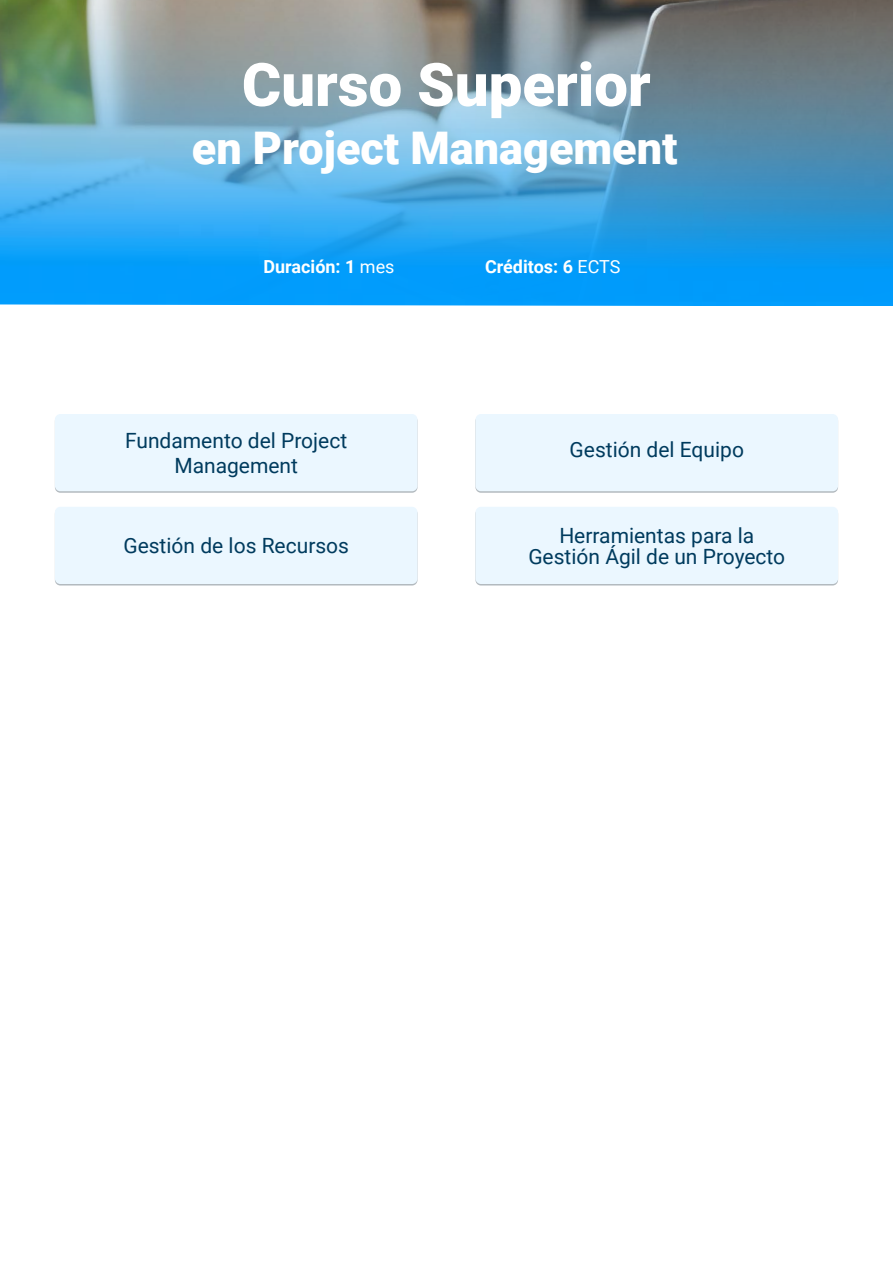
<style>
.page{position:relative;width:893px;height:1263px;background:#fff}
.page>*{position:absolute;margin:0;border:0;box-sizing:border-box;transform-origin:0 0}
.t1{font:900 60px "Roboto";color:#fff}
.t2{font:900 45px "Roboto";color:#fff}
.t3{font:21px/25.5px "Roboto";color:#003b5e;text-align:center}
.t4{font:700 18px "Roboto";color:#fff}
.s1{font-weight:400}
</style>
<div class="page">
<img style="left:0;top:0;width:893px;height:306px">
<div style="left:55px;top:415px;width:362px;height:78px;background:#c0c9ce;border-radius:5px"></div>
<div style="left:55px;top:414px;width:362px;height:77px;background:#ebf7ff;border-radius:5px"></div>
<div style="left:475px;top:415px;width:363px;height:78px;background:#c0c9ce;border-radius:5px"></div>
<div style="left:475px;top:414px;width:363px;height:77px;background:#ebf7ff;border-radius:5px"></div>
<div style="left:55px;top:507px;width:362px;height:77px;background:#ebf7ff;border-radius:5px"></div>
<div style="left:475px;top:507px;width:363px;height:77px;background:#ebf7ff;border-radius:5px"></div>
<h1 class="t1" style="left:242px;top:43px;width:410px">Curso Superior</h1>
<h2 class="t2" style="left:192px;top:116px;width:487px">en Project Management</h2>
<p class="t4" style="left:263px;top:254px;width:133px">Duración: 1 <span class="s1">mes</span></p>
<p class="t4" style="left:485px;top:254px;width:137px">Créditos: 6 <span class="s1">ECTS</span></p>
<p class="t3" style="left:125px;top:427px;width:224px">Fundamento del Project<br>Management</p>
<p class="t3" style="left:570px;top:436px;width:176px">Gestión del Equipo</p>
<p class="t3" style="left:123px;top:532px;width:227px">Gestión de los Recursos</p>
<p class="t3" style="left:528px;top:524px;width:258px;line-height:21px">Herramientas para la<br>Gestión Ágil de un Proyecto</p>
</div>
